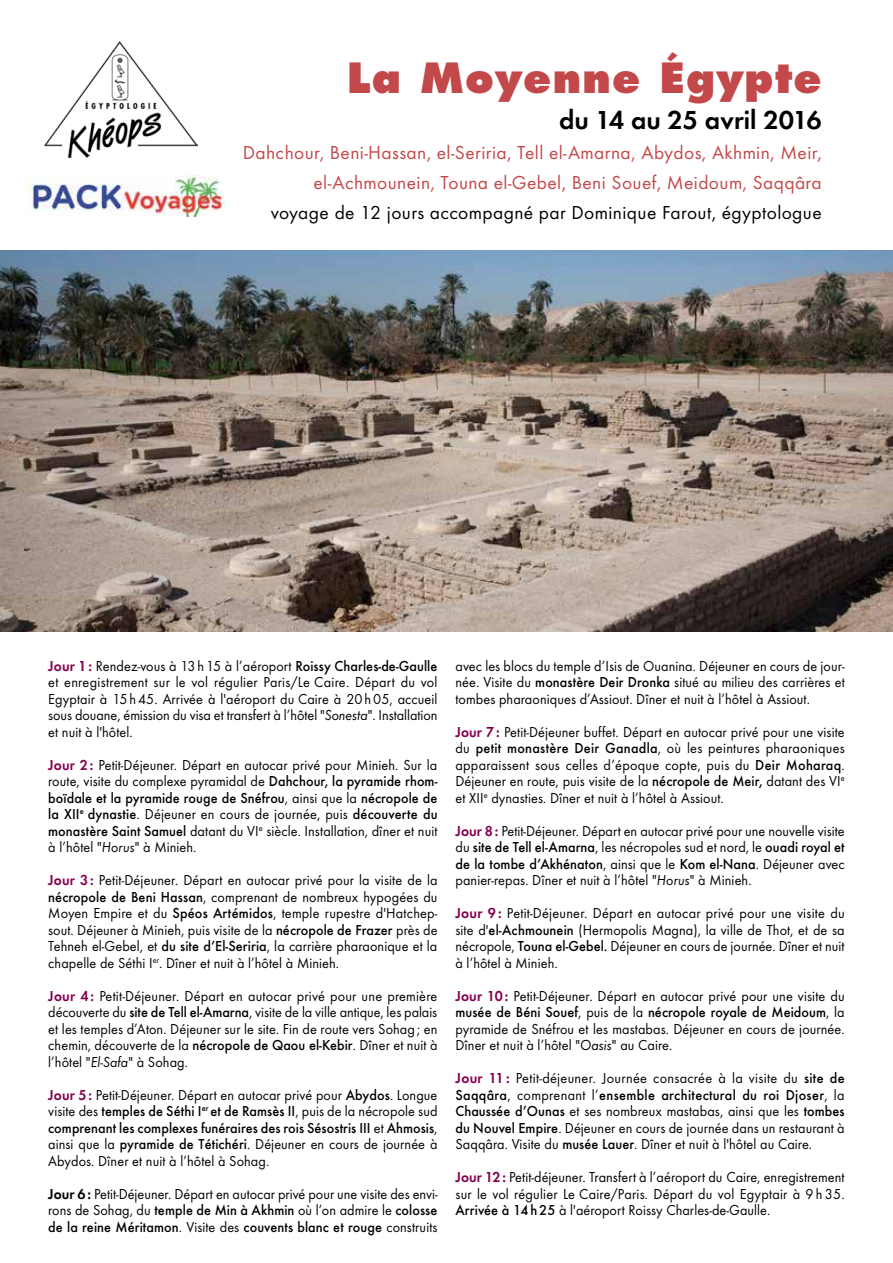
<style>
.page{position:relative;width:893px;height:1263px;background:#fff}
.page>*{position:absolute;margin:0;border:0;box-sizing:border-box;transform-origin:0 0}
.t1{font:800 40.5px "Futura Std";letter-spacing:.03em;color:#c2484a}
.t2{font:600 27px "Futura T";color:#000}
.t3{font:19.5px/30px "Futura T";letter-spacing:.02em;color:#c2484a;text-align:right}
.t4{font:19.5px "Futura T";letter-spacing:.02em;color:#000}
.t5{font:15px/16.5px "Futura T";letter-spacing:.005em;color:#000;text-align:justify;scale:.95 1}
.s1{font-weight:600;color:#86004f}
.s2{font-weight:500}
.s3{font-style:italic}
.s4{font-weight:600}
</style>
<div class="page">
<img style="left:45px;top:42px;width:153px;height:115px">
<img style="left:0;top:251px;width:893px;height:380px">
<img style="left:28px;top:175px;width:196px;height:41px">
<h1 class="t1" style="left:347px;top:52px;width:476px">La Moyenne Égypte</h1>
<h2 class="t2" style="left:559px;top:104px;width:264px">du 14 au 25 avril 2016</h2>
<h3 class="t3" style="left:243px;top:137px;width:580px">Dahchour, Beni-Hassan, el-Seriria, Tell el-Amarna, Abydos, Akhmin, Meir, el-Achmounein, Touna el-Gebel, Beni Souef, Meidoum, Saqqâra</h3>
<h3 class="t4" style="left:271px;top:201px;width:552px">voyage de 12 jours accompagné par Dominique Farout, égyptologue</h3>
<p class="t5" style="left:48px;top:657px;width:411px"><span class="s1">Jour 1:</span> Rendez-vous à 13h15 à l’aéroport <span class="s2">Roissy Charles-de-Gaulle </span>et enregistrement sur le vol régulier Paris/Le Caire. Départ du vol Egyptair à 15h45. Arrivée à l'aéroport du Caire à 20h05, accueil sous douane, émission du visa et transfert à l’hôtel "<span class="s3">Sonesta</span>". Installation et nuit à l'hôtel.</p>
<p class="t5" style="left:48px;top:756px;width:411px"><span class="s1">Jour 2:</span> Petit-Déjeuner. Départ en autocar privé pour Minieh. Sur la route, visite du complexe pyramidal de <span class="s2">Dahchour, la pyramide rhom&shy;boïdale et la pyramide rouge de Snéfrou</span>, ainsi que la <span class="s2">nécropole de la XII</span><sup>e</sup> <span class="s2">dynastie</span>. Déjeuner en cours de journée, puis <span class="s2">découverte du monastère Saint Samuel</span> datant du VI<sup>e</sup> siècle. Installation, dîner et nuit à l’hôtel "<span class="s3">Horus</span>" à Minieh.</p>
<p class="t5" style="left:48px;top:872px;width:411px"><span class="s1">Jour 3 :</span> Petit-Déjeuner. Départ en autocar privé pour la visite de la <span class="s2">nécropole de Beni Hassan</span>, comprenant de nombreux hypogées du Moyen Empire et du <span class="s2">Spéos Artémidos</span>, temple rupestre d'Hatchep&shy;sout. Déjeuner à Minieh, puis visite de la <span class="s2">nécropole de Frazer</span> près de Tehneh el-Gebel, et <span class="s2">du site d’El-Seriria</span>, la carrière pharaonique et la chapelle de Séthi I<sup>er</sup>. Dîner et nuit à l’hôtel à Minieh.</p>
<p class="t5" style="left:48px;top:987px;width:411px"><span class="s1">Jour 4 :</span> Petit-Déjeuner. Départ en autocar privé pour une première découverte du <span class="s2">site de Tell el-Amarna</span>, visite de la ville antique, les palais et les temples d’Aton. Déjeuner sur le site. Fin de route vers Sohag ; en chemin, découverte de la <span class="s2">nécropole de Qaou el-Kebir</span>. Dîner et nuit à l’hôtel "<span class="s3">El-Safa</span>" à Sohag.</p>
<p class="t5" style="left:48px;top:1086px;width:411px"><span class="s1">Jour 5:</span> Petit-Déjeuner. Départ en autocar privé pour <span class="s2">Abydos</span>. Longue visite des <span class="s2">temples de Séthi I</span><sup>er</sup> <span class="s2">et de Ramsès II</span>, puis de la nécropole sud <span class="s2">comprenant les complexes funéraires des rois Sésostris III</span> et <span class="s2">Ahmosis</span>, ainsi que la <span class="s2">pyramide de Tétichéri</span>. Déjeuner en cours de journée à Abydos. Dîner et nuit à l’hôtel à Sohag.</p>
<p class="t5" style="left:48px;top:1185px;width:411px"><span class="s4">Jour 6:</span> Petit-Déjeuner. Départ en autocar privé pour une visite des envi&shy;rons de Sohag, du <span class="s2">temple de Min à Akhmin</span> où l’on admire le <span class="s2">colosse de la reine Méritamon</span>. Visite des <span class="s2">couvents blanc et rouge</span> construits</p>
<p class="t5" style="left:455px;top:657px;width:411px">avec les blocs du temple d’Isis de Ouanina. Déjeuner en cours de jour&shy;née. Visite du <span class="s2">monastère Deir Dronka</span> situé au milieu des carrières et tombes pharaoniques d’Assiout. Dîner et nuit à l’hôtel à Assiout.</p>
<p class="t5" style="left:455px;top:723px;width:411px"><span class="s1">Jour 7:</span> Petit-Déjeuner buffet. Départ en autocar privé pour une visite du <span class="s2">petit monastère Deir Ganadla</span>, où les peintures pharaoniques apparaissent sous celles d’époque copte, puis du <span class="s2">Deir Moharaq</span>.<br>Déjeuner en route, puis visite de la <span class="s2">nécropole de Meir,</span> datant des VI<sup>e </sup>et XII<sup>e</sup> dynasties. Dîner et nuit à l’hôtel à Assiout.</p>
<p class="t5" style="left:455px;top:822px;width:411px"><span class="s1">Jour 8:</span> Petit-Déjeuner. Départ en autocar privé pour une nouvelle visite du <span class="s2">site de Tell el-Amarna</span>, les nécropoles sud et nord, le <span class="s2">ouadi royal et de la tombe d’Akhénaton</span>, ainsi que le <span class="s2">Kom el-Nana</span>. Déjeuner avec panier-repas. Dîner et nuit à l’hôtel "<span class="s3">Horus</span>" à Minieh.</p>
<p class="t5" style="left:455px;top:905px;width:411px"><span class="s1">Jour 9 :</span> Petit-Déjeuner. Départ en autocar privé pour une visite du site d'<span class="s2">el-Achmounein</span> (Hermopolis Magna), la ville de Thot, et de sa nécropole, <span class="s2">Touna el-Gebel.</span> Déjeuner en cours de journée. Dîner et nuit à l’hôtel à Minieh.</p>
<p class="t5" style="left:455px;top:987px;width:411px"><span class="s1">Jour 10:</span> Petit-Déjeuner. Départ en autocar privé pour une visite du <span class="s2">musée de Béni Souef</span>, puis de la <span class="s2">nécropole royale de Meidoum</span>, la pyramide de Snéfrou et les mastabas. Déjeuner en cours de journée.<br>Dîner et nuit à l’hôtel "<span class="s3">Oasis</span>" au Caire.</p>
<p class="t5" style="left:455px;top:1070px;width:411px"><span class="s1">Jour 11 :</span> Petit-déjeuner. Journée consacrée à la visite du <span class="s2">site de Saqqâra</span>, comprenant l’<span class="s2">ensemble architectural du roi Djoser</span>, la <span class="s2">Chaussée d’Ounas</span> et ses nombreux mastabas, ainsi que les <span class="s2">tombes du Nouvel Empire</span>. Déjeuner en cours de journée dans un restaurant à Saqqâra. Visite du <span class="s2">musée Lauer</span>. Dîner et nuit à l'hôtel au Caire.</p>
<p class="t5" style="left:455px;top:1169px;width:411px"><span class="s1">Jour 12:</span> Petit-déjeuner. Transfert à l’aéroport du Caire, enregistrement sur le vol régulier Le Caire/Paris. Départ du vol Egyptair à 9 h 35.<br><span class="s2">Arrivée à 14h25</span> à l'aéroport Roissy Charles-de-Gaulle.</p>
</div>
